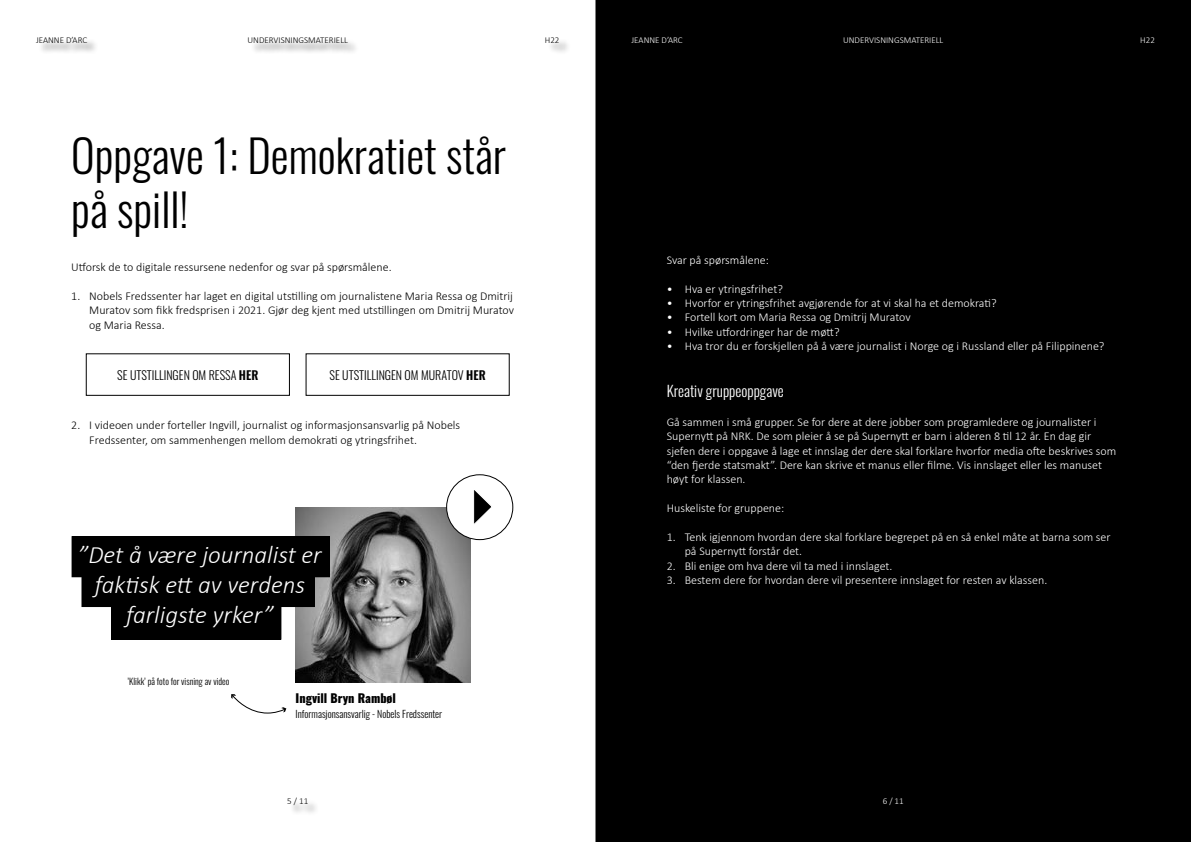
<style>
.page{position:relative;width:1191px;height:842px;background:#fff}
.page>*{position:absolute;margin:0;border:0;box-sizing:border-box;transform-origin:0 0}
.t1{font:300 45px/54px "Oswald";color:#000}
.t2{font:italic 300 25px/30px "Calibri";color:#fff;text-align:center}
.t3{font:300 15px "Oswald";color:#fff}
.t4{font:300 12px/14.4px "Calibri";color:#fff}
.t5{font:300 12px/14.4px "Calibri";color:#000;text-align:justify}
.t6{font:300 12px "Oswald";color:#000}
.t7{font:800 12px "Oswald";color:#000}
.t8{font:300 10px "Oswald";color:#000}
.t9{font:300 9px "Calibri";color:#000}
.t10{font:300 9px "Calibri";color:#fff}
.t11{font:300 9px "Oswald";color:#000}
.s1{font-weight:400}
</style>
<div class="page">
<div style="left:596px;top:1px;width:594px;height:840px;background:#000"></div>
<svg style="left:231px;top:694px;width:55px;height:20px"></svg>
<img style="left:296px;top:507px;width:175px;height:175px">
<div style="left:112px;top:599px;width:169px;height:40px;background:#000"></div>
<div style="left:111px;top:598px;width:170px;height:42px;border:1px solid #000"></div>
<div style="left:82px;top:566px;width:232px;height:40px;background:#000"></div>
<div style="left:81px;top:566px;width:234px;height:41px;border:1px solid #000"></div>
<div style="left:72px;top:537px;width:257px;height:40px;background:#000"></div>
<div style="left:72px;top:536px;width:258px;height:41px;border:1px solid #000"></div>
<div style="left:446px;top:475px;width:67px;height:65px;background:#fff;border-radius:50%"></div>
<div style="left:446px;top:474px;width:67px;height:66px;border:1px solid #000;border-radius:50%"></div>
<svg style="left:473px;top:490px;width:18px;height:34px"></svg>
<div style="left:86px;top:353px;width:204px;height:43px;border:1px solid #000"></div>
<div style="left:305px;top:353px;width:205px;height:43px;border:1px solid #000"></div>
<div style="left:250px;top:39px;width:110px;height:16px;background:#000;opacity:.5"></div>
<div style="left:38px;top:39px;width:62px;height:16px;background:#000;opacity:.5"></div>
<div style="left:546px;top:39px;width:24px;height:16px;background:#000;opacity:.5"></div>
<div style="left:290px;top:800px;width:30px;height:17px;background:#000;opacity:.5"></div>
<p class="t9" style="left:36px;top:34px;width:53px">JEANNE D’ARC</p>
<p class="t9" style="left:247px;top:34px;width:102px">UNDERVISNINGSMATERIELL</p>
<p class="t9" style="left:545px;top:34px;width:16px">H22</p>
<p class="t10" style="left:631px;top:34px;width:53px">JEANNE D’ARC</p>
<p class="t10" style="left:843px;top:34px;width:102px">UNDERVISNINGSMATERIELL</p>
<p class="t10" style="left:1140px;top:34px;width:16px">H22</p>
<h1 class="t1" style="left:71px;top:124px;width:436px">Oppgave 1: Demokratiet står på spill!</h1>
<p class="t5" style="left:71px;top:260px;width:322px">Utforsk de to digitale ressursene nedenfor og svar på spørsmålene.</p>
<p class="t5" style="left:89px;top:289px;width:426px;text-indent:-18px">1. Nobels Fredssenter har laget en digital utstilling om journalistene Maria Ressa og Dmitrij Muratov som fikk fredsprisen i 2021. Gjør deg kjent med utstillingen om Dmitrij Muratov og Maria Ressa.</p>
<p class="t6" style="left:117px;top:365px;width:143px">SE UTSTILLINGEN OM RESSA <span class="s1">HER</span></p>
<p class="t6" style="left:329px;top:365px;width:158px">SE UTSTILLINGEN OM MURATOV <span class="s1">HER</span></p>
<p class="t5" style="left:89px;top:418px;width:372px;text-indent:-18px">2. I videoen under forteller Ingvill, journalist og informasjonsansvarlig på Nobels<br>Fredssenter, om sammenhengen mellom demokrati og ytringsfrihet.</p>
<h2 class="t2" style="left:78px;top:540px;width:245px">”Det å være journalist er faktisk ett av verdens farligste yrker”</h2>
<p class="t11" style="left:128px;top:673px;width:103px">’Klikk’ på foto for visning av video</p>
<p class="t7" style="left:296px;top:692px;width:102px">Ingvill Bryn Rambøl</p>
<p class="t8" style="left:296px;top:705px;width:148px">Informasjonsansvarlig - Nobels Fredssenter</p>
<p class="t4" style="left:666px;top:252px;width:104px">Svar på spørsmålene:</p>
<p class="t4" style="left:666px;top:281px;width:118px">• Hva er ytringsfrihet?</p>
<p class="t4" style="left:666px;top:296px;width:331px">• Hvorfor er ytringsfrihet avgjørende for at vi skal ha et demokrati?</p>
<p class="t4" style="left:666px;top:310px;width:245px">• Fortell kort om Maria Ressa og Dmitrij Muratov</p>
<p class="t4" style="left:666px;top:324px;width:174px">• Hvilke utfordringer har de møtt?</p>
<p class="t4" style="left:666px;top:339px;width:439px">• Hva tror du er forskjellen på å være journalist i Norge og i Russland eller på Filippinene?</p>
<p class="t3" style="left:666px;top:377px;width:119px">Kreativ gruppeoppgave</p>
<p class="t4" style="left:666px;top:414px;width:451px">Gå sammen i små grupper. Se for dere at dere jobber som programledere og journalister i Supernytt på NRK. De som pleier å se på Supernytt er barn i alderen 8 til 12 år. En dag gir sjefen dere i oppgave å lage et innslag der dere skal forklare hvorfor media ofte beskrives som “den fjerde statsmakt”. Dere kan skrive et manus eller filme. Vis innslaget eller les manuset høyt for klassen.</p>
<p class="t4" style="left:666px;top:501px;width:119px">Huskeliste for gruppene:</p>
<p class="t4" style="left:684px;top:530px;width:427px;text-indent:-18px">1. Tenk igjennom hvordan dere skal forklare begrepet på en så enkel måte at barna som ser på Supernytt forstår det.</p>
<p class="t4" style="left:666px;top:558px;width:227px">2. Bli enige om hva dere vil ta med i innslaget.</p>
<p class="t4" style="left:666px;top:573px;width:382px">3. Bestem dere for hvordan dere vil presentere innslaget for resten av klassen.</p>
<p class="t9" style="left:287px;top:795px;width:23px">5 / 11</p>
<p class="t10" style="left:882px;top:795px;width:23px">6 / 11</p>
</div>
